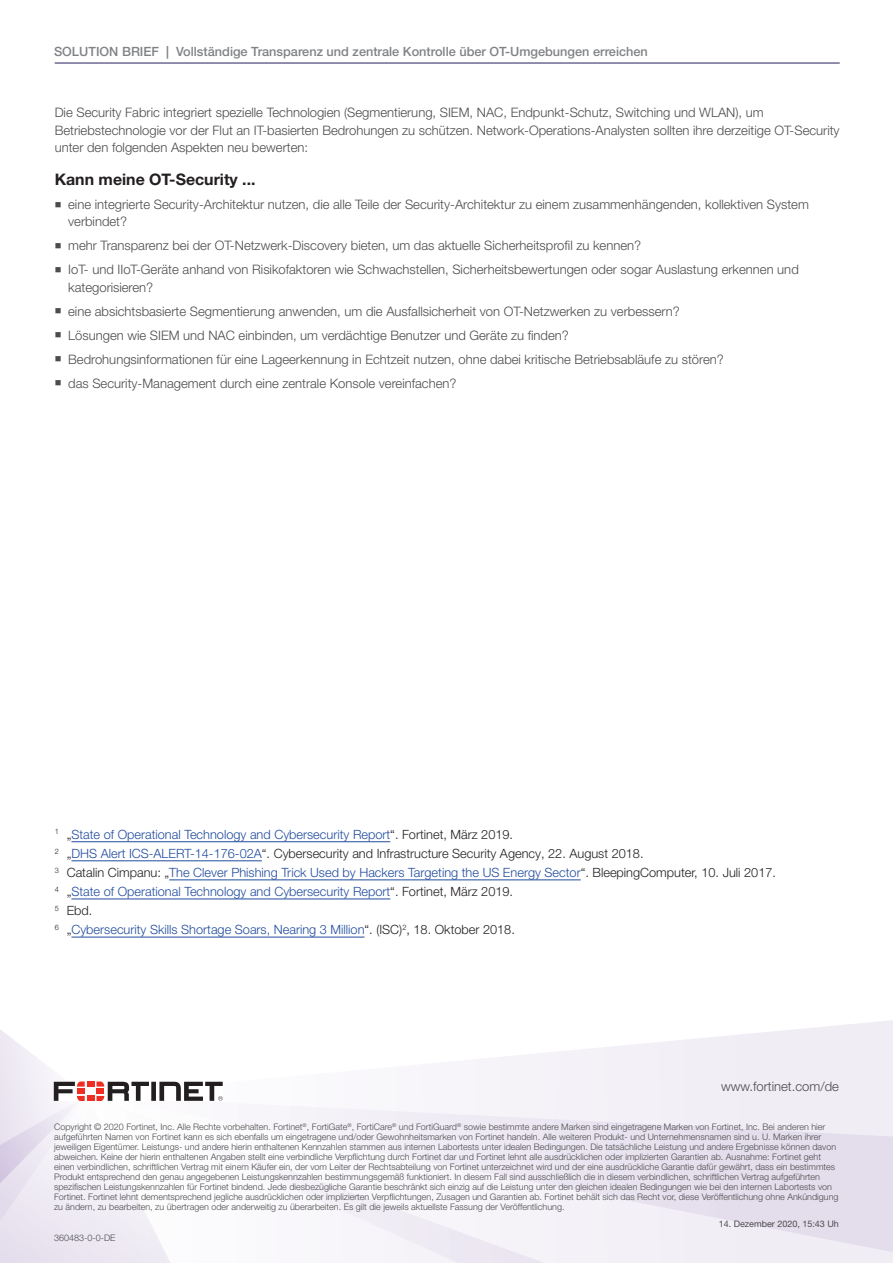
<style>
.page{position:relative;width:893px;height:1263px;background:#fff}
.page>*{position:absolute;margin:0;border:0;box-sizing:border-box;transform-origin:0 0}
.t1{font:700 15.9px "Helvetica Neue LT Pro";color:#231f20}
.t2{font:300 13.05px/17.2px "Helvetica Neue LT Pro";color:#4b4c4d}
.t3{font:300 12.75px/19px "Helvetica Neue LT Pro";color:#214c9e}
.t4{font:500 12.75px "Helvetica Neue LT Pro";color:#808285}
.t5{font:300 9px/10.1px "Helvetica Neue LT Pro";color:#4b4c4d}
.t6{font:9px "Helvetica Neue LT Pro";color:#4b4c4d}
.s1{font-weight:700}
.s2{color:#231f20}
</style>
<div class="page">
<svg style="left:474px;top:1020px;width:419px;height:75px"></svg>
<svg style="left:239px;top:1095px;width:654px;height:168px"></svg>
<svg style="left:0;top:1030px;width:223px;height:233px"></svg>
<hr style="left:55px;top:63px;width:785px;height:1px;background:#24205c">
<hr style="left:71px;top:841px;width:319px;height:1px;background:#214c9e">
<hr style="left:71px;top:860px;width:191px;height:1px;background:#214c9e">
<hr style="left:169px;top:879px;width:412px;height:1px;background:#214c9e">
<hr style="left:71px;top:898px;width:319px;height:1px;background:#214c9e">
<hr style="left:71px;top:937px;width:294px;height:1px;background:#214c9e">
<h3 class="t4" style="left:54px;top:44px;width:595px">SOLUTION BRIEF <span class="s1">|</span> Vollständige Transparenz und zentrale Kontrolle über OT-Umgebungen erreichen</h3>
<p class="t2" style="left:55px;top:104px;width:786px">Die Security Fabric integriert spezielle Technologien (Segmentierung, SIEM, NAC, Endpunkt-Schutz, Switching und WLAN), um<br>Betriebstechnologie vor der Flut an IT-basierten Bedrohungen zu schützen. Network-Operations-Analysten sollten ihre derzeitige OT-Security unter den folgenden Aspekten neu bewerten:</p>
<h1 class="t1" style="left:55px;top:169px;width:202px">Kann meine OT-Security ...</h1>
<h2 class="t2" style="left:68px;top:196px;width:742px;text-indent:-14px">■ eine integrierte Security-Architektur nutzen, die alle Teile der Security-Architektur zu einem zusammenhängenden, kollektiven System verbindet?</h2>
<h2 class="t2" style="left:55px;top:237px;width:588px">■ mehr Transparenz bei der OT-Netzwerk-Discovery bieten, um das aktuelle Sicherheitsprofil zu kennen?</h2>
<h2 class="t2" style="left:68px;top:261px;width:732px;text-indent:-14px">■ IoT- und IIoT-Geräte anhand von Risikofaktoren wie Schwachstellen, Sicherheitsbewertungen oder sogar Auslastung erkennen und kategorisieren?</h2>
<h2 class="t2" style="left:55px;top:302px;width:627px">■ eine absichtsbasierte Segmentierung anwenden, um die Ausfallsicherheit von OT-Netzwerken zu verbessern?</h2>
<h2 class="t2" style="left:55px;top:326px;width:516px">■ Lösungen wie SIEM und NAC einbinden, um verdächtige Benutzer und Geräte zu finden?</h2>
<h2 class="t2" style="left:55px;top:350px;width:671px">■ Bedrohungsinformationen für eine Lageerkennung in Echtzeit nutzen, ohne dabei kritische Betriebsabläufe zu stören?</h2>
<h2 class="t2" style="left:55px;top:374px;width:403px">■ das Security-Management durch eine zentrale Konsole vereinfachen?</h2>
<p class="t3" style="left:55px;top:824px;width:723px"><sup>1</sup> <span class="s2">„</span>State of Operational Technology and Cybersecurity Report<span class="s2">“. Fortinet, März 2019.<br></span><sup>2</sup> <span class="s2">„</span>DHS Alert ICS-ALERT-14-176-02A<span class="s2">“. Cybersecurity and Infrastructure Security Agency, 22. August 2018.<br></span><sup>3</sup> <span class="s2">Catalin Cimpanu: „</span>The Clever Phishing Trick Used by Hackers Targeting the US Energy Sector<span class="s2">“. BleepingComputer, 10. Juli 2017.<br></span><sup>4</sup> <span class="s2">„</span>State of Operational Technology and Cybersecurity Report<span class="s2">“. Fortinet, März 2019.<br></span><sup>5</sup> <span class="s2">Ebd.<br></span><sup>6</sup> <span class="s2">„</span>Cybersecurity Skills Shortage Soars, Nearing 3 Million<span class="s2">“. (ISC)</span><sup>2</sup><span class="s2">, 18. Oktober 2018.</span></p>
<h2 class="t2" style="left:721px;top:1077px;width:119px">www.fortinet.com/de</h2>
<p class="t5" style="left:54px;top:1121px;width:786px">Copyright © 2020 Fortinet, Inc. Alle Rechte vorbehalten. Fortinet<sup>®</sup>, FortiGate<sup>®</sup>, FortiCare<sup>®</sup> und FortiGuard<sup>®</sup> sowie bestimmte andere Marken sind eingetragene Marken von Fortinet, Inc. Bei anderen hier aufgeführten Namen von Fortinet kann es sich ebenfalls um eingetragene und/oder Gewohnheitsmarken von Fortinet handeln. Alle weiteren Produkt- und Unternehmensnamen sind u. U. Marken ihrer jeweiligen Eigentümer. Leistungs- und andere hierin enthaltenen Kennzahlen stammen aus internen Labortests unter idealen Bedingungen. Die tatsächliche Leistung und andere Ergebnisse können davon abweichen. Keine der hierin enthaltenen Angaben stellt eine verbindliche Verpflichtung durch Fortinet dar und Fortinet lehnt alle ausdrücklichen oder implizierten Garantien ab. Ausnahme: Fortinet geht einen verbindlichen, schriftlichen Vertrag mit einem Käufer ein, der vom Leiter der Rechtsabteilung von Fortinet unterzeichnet wird und der eine ausdrückliche Garantie dafür gewährt, dass ein bestimmtes Produkt entsprechend den genau angegebenen Leistungskennzahlen bestimmungsgemäß funktioniert. In diesem Fall sind ausschließlich die in diesem verbindlichen, schriftlichen Vertrag aufgeführten spezifischen Leistungskennzahlen für Fortinet bindend. Jede diesbezügliche Garantie beschränkt sich einzig auf die Leistung unter den gleichen idealen Bedingungen wie bei den internen Labortests von Fortinet. Fortinet lehnt dementsprechend jegliche ausdrücklichen oder implizierten Verpflichtungen, Zusagen und Garantien ab. Fortinet behält sich das Recht vor, diese Veröffentlichung ohne Ankündigung zu ändern, zu bearbeiten, zu übertragen oder anderweitig zu überarbeiten. Es gilt die jeweils aktuellste Fassung der Veröffentlichung.</p>
<p class="t5" style="left:54px;top:1232px;width:63px">360483-0-0-DE</p>
<p class="t6" style="left:719px;top:1218px;width:122px">14. Dezember 2020, 15:43 Uh</p>
</div>
